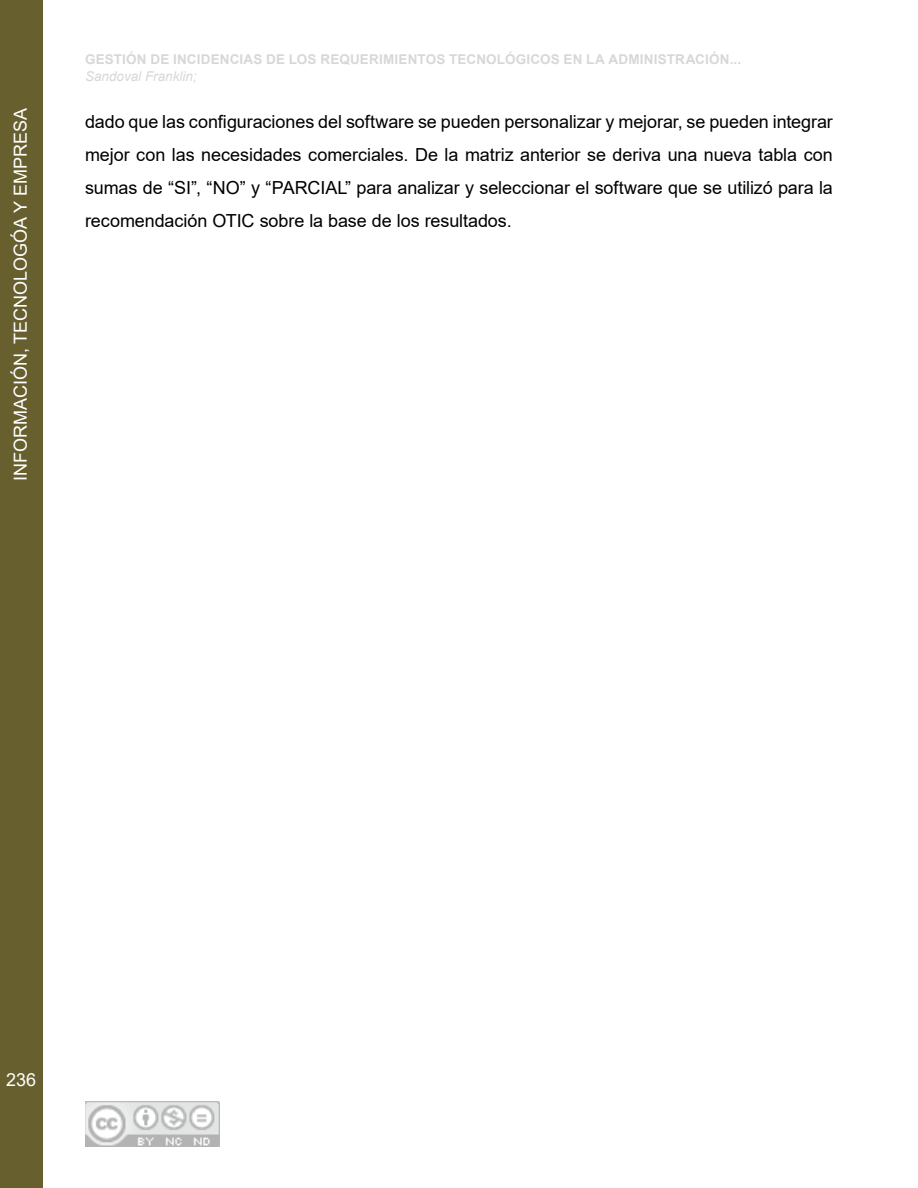
<style>
.page{position:relative;width:918px;height:1188px;background:#fff}
.page>*{position:absolute;margin:0;border:0;box-sizing:border-box;transform-origin:0 0}
.t1{font:18px/33px "Arial";letter-spacing:-.005em;color:#000;text-align:justify}
.t2{font:18px "Arial";color:#fff}
.t3{font:700 13.5px "Arial";letter-spacing:.01em;color:#d1d3d4}
.t4{font:italic 13.5px "Arial";color:#d1d3d4}
</style>
<div class="page">
<div style="left:0;top:0;width:42px;height:1188px;background:#675f2e"></div>
<img style="left:85px;top:1101px;width:134px;height:46px">
<p class="t2" style="left:8px;top:481px;width:375px;rotate:-90deg">INFORMACIÓN, TECNOLOGÓA Y EMPRESA</p>
<p class="t3" style="left:85px;top:49px;width:658px">GESTIÓN DE INCIDENCIAS DE LOS REQUERIMIENTOS TECNOLÓGICOS EN LA ADMINISTRACIÓN...</p>
<p class="t4" style="left:85px;top:67px;width:113px">Sandoval Franklin;</p>
<p class="t1" style="left:85px;top:105px;width:749px">dado que las configuraciones del software se pueden personalizar y mejorar, se pueden integrar mejor con las necesidades comerciales. De la matriz anterior se deriva una nueva tabla con sumas de “SI”, “NO” y “PARCIAL” para analizar y seleccionar el software que se utilizó para la recomendación OTIC sobre la base de los resultados.</p>
<p class="t2" style="left:6px;top:1068px;width:32px">236</p>
</div>
